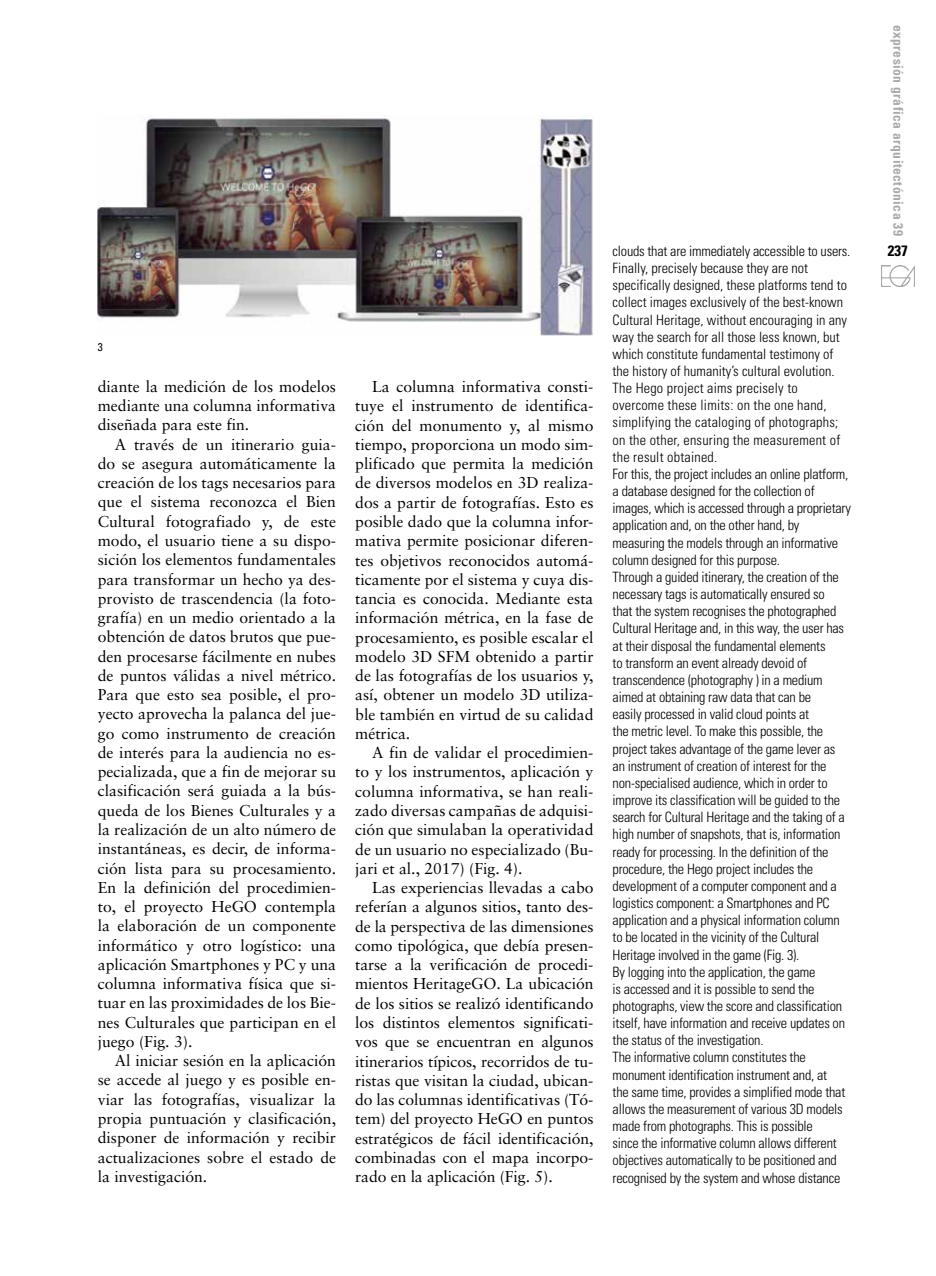
<style>
.page{position:relative;width:936px;height:1276px;background:#fff}
.page>*{position:absolute;margin:0;border:0;box-sizing:border-box;transform-origin:0 0}
.t1{font:15.75px/19.2px "Sabon";color:#000;text-align:justify}
.t2{font:700 condensed 15px "Univers";color:#000}
.t3{font:300 condensed 14.25px/17.1px "Univers";letter-spacing:-.015em;color:#000}
.t4{font:700 condensed 13.5px "Univers";letter-spacing:.035em;color:#a7a9ac}
.t5{font:condensed 11.25px "Univers";color:#000}
</style>
<div class="page">
<img style="left:881px;top:265px;width:33px;height:21px">
<img style="left:98px;top:117px;width:495px;height:218px">
<p class="t5" style="left:98px;top:340px;width:6px">3</p>
<p class="t1" style="left:98px;top:376px;width:240px">diante la medición de los modelos mediante una columna informativa diseñada para este fin.</p>
<p class="t1" style="left:98px;top:434px;width:240px;text-indent:17px">A través de un itinerario guia&shy;do se asegura automáticamente la creación de los tags necesarios para que el sistema reconozca el Bien Cultural fotografiado y, de este modo, el usuario tiene a su dispo&shy;sición los elementos fundamentales para transformar un hecho ya des&shy;provisto de trascendencia (la foto&shy;grafía) en un medio orientado a la obtención de datos brutos que pue&shy;den procesarse fácilmente en nubes de puntos válidas a nivel métrico.<br>Para que esto sea posible, el pro&shy;yecto aprovecha la palanca del jue&shy;go como instrumento de creación de interés para la audiencia no es&shy;pecializada, que a fin de mejorar su clasificación será guiada a la bús&shy;queda de los Bienes Culturales y a la realización de un alto número de instantáneas, es decir, de informa&shy;ción lista para su procesamiento.<br>En la definición del procedimien&shy;to, el proyecto Hego</p>
<p class="t1" style="left:98px;top:897px;width:240px;text-indent:167px">contempla la elaboración de un componente informático y otro logístico: una aplicación Smartphones y PC y una columna informativa física que si&shy;tuar en las proximidades de los Bie&shy;nes Culturales que participan en el juego (Fig. 3).</p>
<p class="t1" style="left:98px;top:1051px;width:240px;text-indent:17px">Al iniciar sesión en la aplicación se accede al juego y es posible en&shy;viar las fotografías, visualizar la propia puntuación y clasificación, disponer de información y recibir actualizaciones sobre el estado de la investigación.</p>
<p class="t1" style="left:355px;top:377px;width:240px;text-indent:17px">La columna informativa consti&shy;tuye el instrumento de identifica&shy;ción del monumento y, al mismo tiempo, proporciona un modo sim&shy;plificado que permita la medición de diversos modelos en 3D realiza&shy;dos a partir de fotografías. Esto es posible dado que la columna infor&shy;mativa permite posicionar diferen&shy;tes objetivos reconocidos automá&shy;ticamente por el sistema y cuya dis&shy;tancia es conocida. Mediante esta información métrica, en la fase de procesamiento, es posible escalar el modelo 3D SFM obtenido a partir de las fotografías de los usuarios y, así, obtener un modelo 3D utiliza&shy;ble también en virtud de su calidad métrica.</p>
<p class="t1" style="left:355px;top:743px;width:240px;text-indent:17px">A fin de validar el procedimien&shy;to y los instrumentos, aplicación y columna informativa, se han reali&shy;zado diversas campañas de adquisi&shy;ción que simulaban la operatividad de un usuario no especializado (Bu&shy;jari et al., 2017) (Fig. 4).</p>
<p class="t1" style="left:355px;top:878px;width:240px;text-indent:17px">Las experiencias llevadas a cabo referían a algunos sitios, tanto des&shy;de la perspectiva de las dimensiones como tipológica, que debía presen&shy;tarse a la verificación de procedi&shy;mientos HeritageGO. La ubicación de los sitios se realizó identificando los distintos elementos significati&shy;vos que se encuentran en algunos itinerarios típicos, recorridos de tu&shy;ristas que visitan la ciudad, ubican&shy;do las columnas identificativas (Tó&shy;tem) del proyecto HeGo en puntos estratégicos de fácil identificación, combinadas con el mapa incorpo&shy;rado en la aplicación (Fig. 5).</p>
<p class="t3" style="left:612px;top:242px;width:240px">clouds that are immediately accessible to users.<br>Finally, precisely because they are not specifically designed, these platforms tend to collect images exclusively of the best-known Cultural Heritage, without encouraging in any way the search for all those less known, but which constitute fundamental testimony of the history of humanity’s cultural evolution.<br>The Hego project aims precisely to overcome these limits: on the one hand, simplifying the cataloging of photographs; on the other, ensuring the measurement of the result obtained.<br>For this, the project includes an online platform, a database designed for the collection of images, which is accessed through a proprietary application and, on the other hand, by measuring the models through an informative column designed for this purpose.<br>Through a guided itinerary, the creation of the necessary tags is automatically ensured so<br>that the system recognises the photographed Cultural Heritage and, in this way, the user has at their disposal the fundamental elements<br>to transform an event already devoid of transcendence (photography ) in a medium aimed at obtaining raw data that can be<br>easily processed in valid cloud points at<br>the metric level. To make this possible, the project takes advantage of the game lever as an instrument of creation of interest for the non-specialised audience, which in order to improve its classification will be guided to the search for Cultural Heritage and the taking of a high number of snapshots, that is, information ready for processing. In the definition of the procedure, the Hego project includes the development of a computer component and a logistics component: a Smartphones and PC application and a physical information column to be located in the vicinity of the Cultural Heritage involved in the game (Fig. 3).<br>By logging into the application, the game<br>is accessed and it is possible to send the photographs, view the score and classification itself, have information and receive updates on the status of the investigation.<br>The informative column constitutes the monument identification instrument and, at<br>the same time, provides a simplified mode that allows the measurement of various 3D models made from photographs. This is possible<br>since the informative column allows different objectives automatically to be positioned and recognised by the system and whose distance</p>
<p class="t4" style="left:906px;top:25px;width:213px;rotate:90deg">expresión gráfica arquitectónica 39</p>
<p class="t2" style="left:887px;top:242px;width:21px">237</p>
</div>
